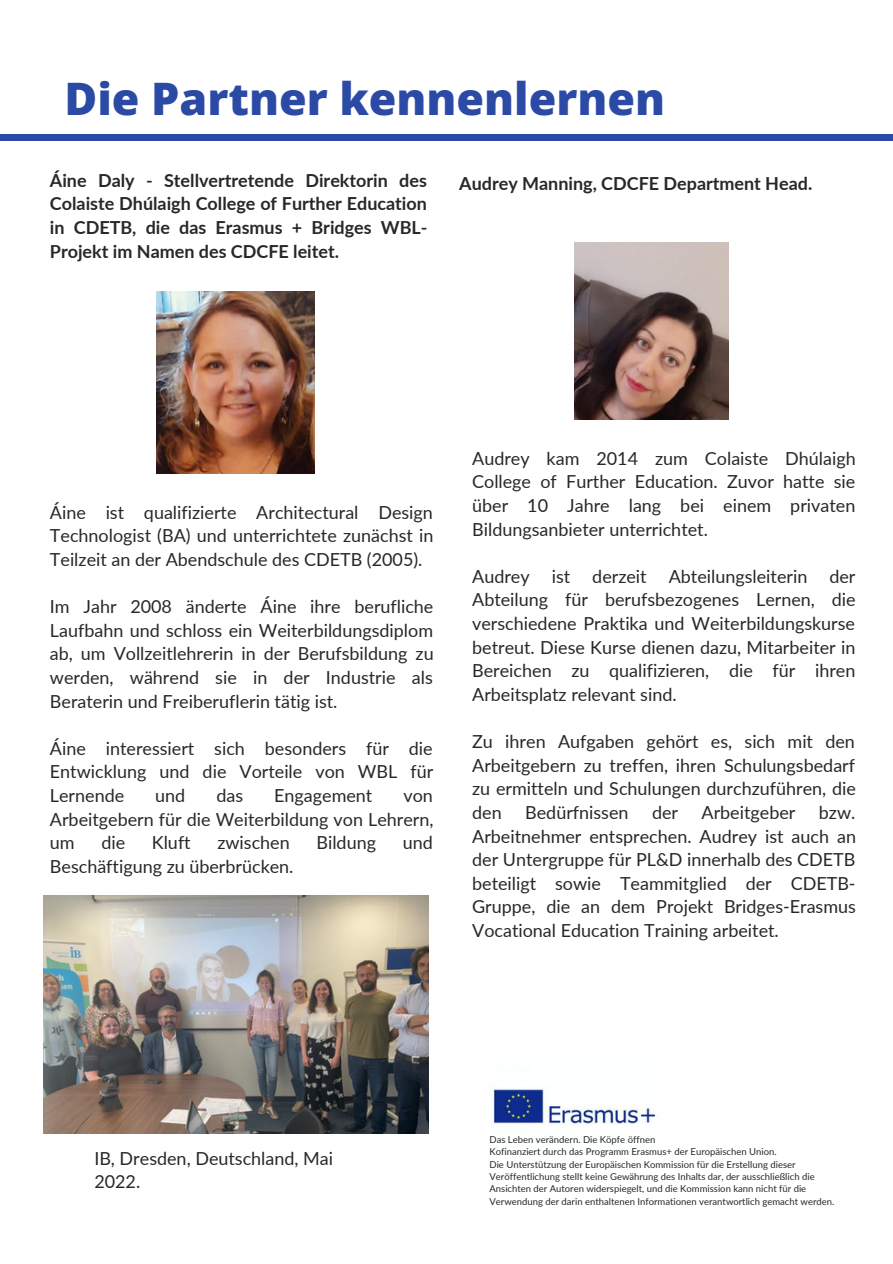
<style>
.page{position:relative;width:893px;height:1264px;background:#fff}
.page>*{position:absolute;margin:0;border:0;box-sizing:border-box;transform-origin:0 0}
.t1{font:800 44.7px "Open Sans";color:#2b4aa6}
.t2{font:18px/23.5px "Lato";color:#282828;text-align:justify}
.t3{font:700 18px/23.5px "Lato";color:#282828;text-align:justify}
.t4{font:9.45px/12.3px "Lato";color:#282828}
</style>
<div class="page">
<div style="left:0;top:134px;width:892px;height:7px;background:#2b4aa6"></div>
<img style="left:156px;top:291px;width:159px;height:182px">
<img style="left:574px;top:243px;width:154px;height:176px">
<img style="left:44px;top:895px;width:384px;height:238px">
<img style="left:493px;top:1089px;width:164px;height:35px">
<h1 class="t1" style="left:64px;top:67px;width:602px">Die Partner kennenlernen</h1>
<p class="t3" style="left:50px;top:168px;width:379px">Áine Daly - Stellvertretende Direktorin des Colaiste Dhúlaigh College of Further Education in CDETB, die das Erasmus + Bridges WBL-Projekt im Namen des CDCFE leitet.</p>
<p class="t3" style="left:459px;top:171px;width:354px">Audrey Manning, CDCFE Department Head.</p>
<p class="t2" style="left:50px;top:500px;width:385px">Áine ist qualifizierte Architectural Design Technologist (BA) und unterrichtete zunächst in Teilzeit an der Abendschule des CDETB (2005).</p>
<p class="t2" style="left:50px;top:594px;width:385px">Im Jahr 2008 änderte Áine ihre berufliche Laufbahn und schloss ein Weiterbildungsdiplom ab, um Vollzeitlehrerin in der Berufsbildung zu werden, während sie in der Industrie als Beraterin und Freiberuflerin tätig ist.</p>
<p class="t2" style="left:50px;top:736px;width:385px">Áine interessiert sich besonders für die Entwicklung und die Vorteile von WBL für Lernende</p>
<p class="t2" style="left:155px;top:783px;width:32px">und</p>
<p class="t2" style="left:216px;top:783px;width:28px">das</p>
<p class="t2" style="left:274px;top:783px;width:100px">Engagement</p>
<p class="t2" style="left:50px;top:783px;width:385px;text-indent:353px">von Arbeitgebern für die Weiterbildung von Lehrern, um</p>
<p class="t2" style="left:101px;top:830px;width:25px">die</p>
<p class="t2" style="left:152px;top:830px;width:40px">Kluft</p>
<p class="t2" style="left:217px;top:830px;width:74px">zwischen</p>
<p class="t2" style="left:316px;top:830px;width:61px">Bildung</p>
<p class="t2" style="left:402px;top:830px;width:32px">und</p>
<p class="t2" style="left:50px;top:854px;width:245px">Beschäftigung zu überbrücken.</p>
<p class="t2" style="left:472px;top:446px;width:385px">Audrey kam 2014 zum Colaiste Dhúlaigh College of Further Education. Zuvor hatte sie über 10 Jahre lang bei einem privaten Bildungsanbieter unterrichtet.</p>
<p class="t2" style="left:472px;top:564px;width:385px">Audrey ist derzeit Abteilungsleiterin der Abteilung für berufsbezogenes Lernen, die verschiedene Praktika und Weiterbildungskurse betreut. Diese Kurse dienen dazu, Mitarbeiter in Bereichen zu qualifizieren, die für ihren Arbeitsplatz relevant sind.</p>
<p class="t2" style="left:472px;top:729px;width:385px">Zu ihren Aufgaben gehört es, sich mit den Arbeitgebern zu treffen, ihren Schulungsbedarf zu ermitteln und Schulungen durchzuführen, die den</p>
<p class="t2" style="left:472px;top:800px;width:385px;text-indent:346px">bzw.<br>Arbeitnehmer entsprechen. Audrey ist auch an der Untergruppe für PL&amp;D innerhalb des CDETB beteiligt sowie Teammitglied der CDETB-Gruppe, die an dem Projekt Bridges-Erasmus Vocational Education Training arbeitet.</p>
<p class="t2" style="left:525px;top:800px;width:105px">Bedürfnissen</p>
<p class="t2" style="left:652px;top:800px;width:28px">der</p>
<p class="t2" style="left:701px;top:800px;width:95px">Arbeitgeber</p>
<p class="t2" style="left:94px;top:1145px;width:240px">IB, Dresden, Deutschland, Mai<br>2022.</p>
<p class="t4" style="left:489px;top:1133px;width:346px">Das Leben verändern. Die Köpfe öffnen<br>Kofinanziert durch das Programm Erasmus+ der Europäischen Union.<br>Die Unterstützung der Europäischen Kommission für die Erstellung dieser Veröffentlichung stellt keine Gewährung des Inhalts dar, der ausschließlich die Ansichten der Autoren widerspiegelt, und die Kommission kann nicht für die Verwendung der darin enthaltenen Informationen verantwortlich gemacht werden.</p>
</div>
